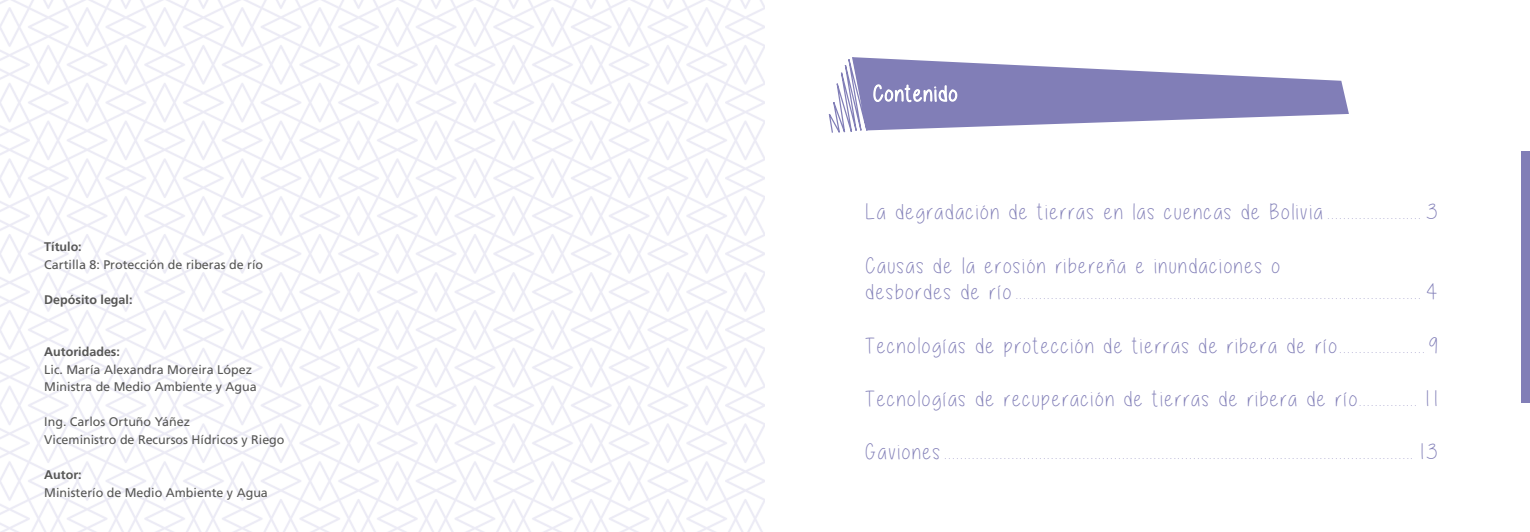
<style>
.page{position:relative;width:1530px;height:532px;background:#fff}
.page>*{position:absolute;margin:0;border:0;box-sizing:border-box;transform-origin:0 0}
.t1{font:22.12px/26.6px "Alittlesunshine";letter-spacing:.1em;color:#817eb7}
.t2{font:12.5px/17.5px "Frutiger LT Std";color:#575756}
.t3{font:700 12.5px "Frutiger LT Std";color:#575756}
</style>
<div class="page">
<img style="left:0;top:0;width:765px;height:531px">
<div style="left:1521px;top:151px;width:9px;height:252px;background:#817eb7"></div>
<svg style="left:828px;top:57px;width:521px;height:76px"></svg>
<p class="t3" style="left:44px;top:239px;width:39px">Título:</p>
<p class="t2" style="left:44px;top:256px;width:220px">Cartilla 8: Protección de riberas de río</p>
<p class="t3" style="left:44px;top:292px;width:90px">Depósito legal:</p>
<p class="t3" style="left:44px;top:344px;width:77px">Autoridades:</p>
<p class="t2" style="left:44px;top:361px;width:214px">Lic. María Alexandra Moreira López<br>Ministra de Medio Ambiente y Agua</p>
<p class="t2" style="left:44px;top:413px;width:242px">Ing. Carlos Ortuño Yáñez<br>Viceministro de Recursos Hídricos y Riego</p>
<p class="t3" style="left:44px;top:467px;width:39px">Autor:</p>
<p class="t2" style="left:44px;top:483px;width:225px">Ministerío de Medio Ambiente y Agua</p>
<p class="t1" style="left:866px;top:199px;width:573px">La degradación de tierras en las cuencas de Bolivia ........................ 3</p>
<p class="t1" style="left:866px;top:252px;width:573px">Causas de la erosión ribereña e inundaciones o<br>desbordes de río ....................................................................................................... 4</p>
<p class="t1" style="left:866px;top:332px;width:573px">Tecnologías de protección de tierras de ribera de río......................9</p>
<p class="t1" style="left:866px;top:385px;width:573px">Tecnologías de recuperación de tierras de ribera de río............... 11</p>
<p class="t1" style="left:866px;top:439px;width:573px">Gaviones .......................................................................................................................13</p>
</div>
